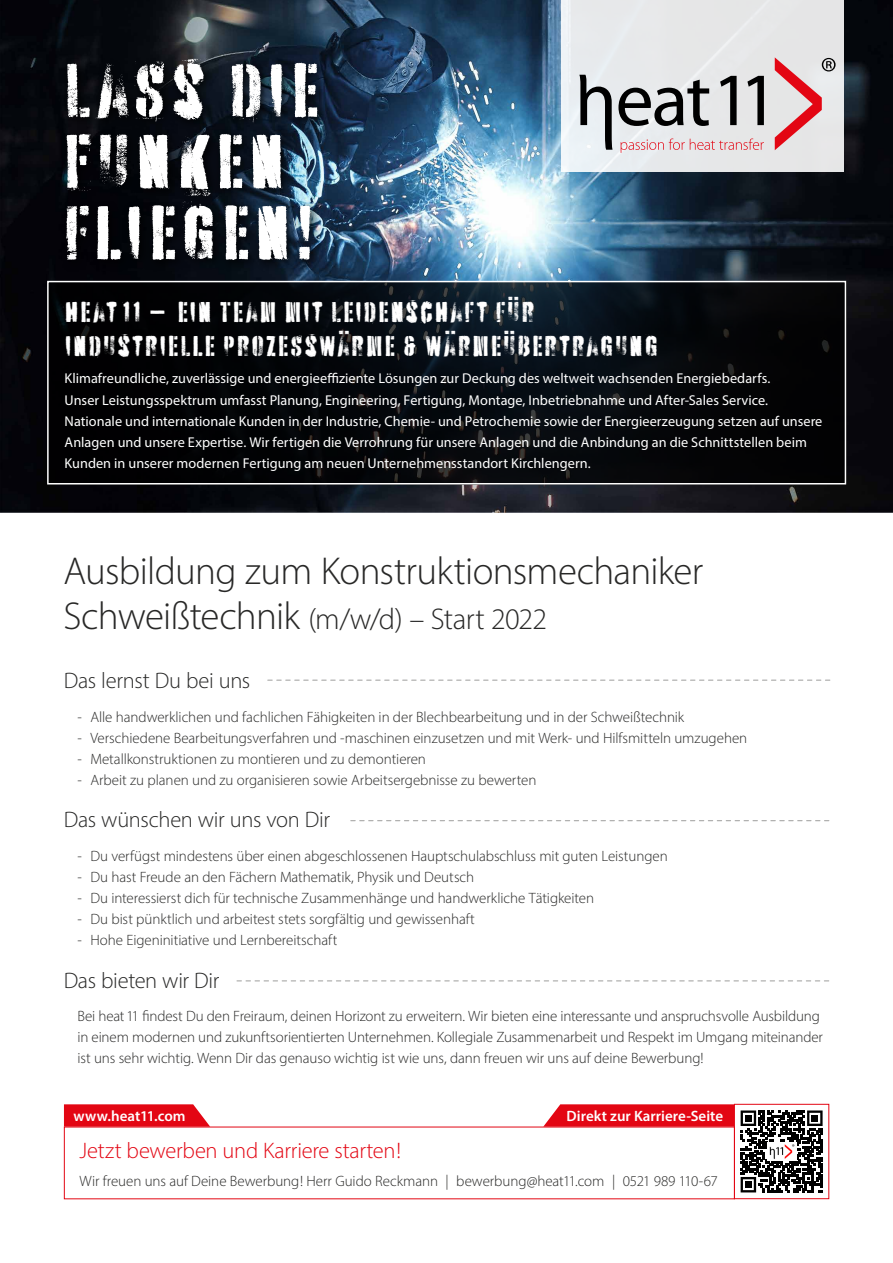
<style>
.page{position:relative;width:893px;height:1263px;background:#fff}
.page>*{position:absolute;margin:0;border:0;box-sizing:border-box;transform-origin:0 0}
.t1{font:75.75px/71.2px "Battery Park";color:#fff}
.t2{font:300 39px "Myriad Pro";letter-spacing:-.02em;color:#282827}
.t3{font:300 30px "Myriad Pro";letter-spacing:-.02em;color:#282827}
.t4{font:28.5px/34.2px "Battery Park";letter-spacing:-.005em;color:#fff}
.t5{font:300 22.5px "Myriad Pro";letter-spacing:-.015em;color:#282827}
.t6{font:300 22.5px "Myriad Pro";letter-spacing:-.01em;color:#e30613}
.t7{font:300 15px/21px "Myriad Pro";letter-spacing:-.005em;color:#282827}
.t8{font:600 15px "Myriad Pro";color:#fff}
.t9{font:14.25px/21px "Myriad Pro";letter-spacing:.005em;color:#fff}
.s1{font-size:39px}
</style>
<div class="page">
<img style="left:0;top:0;width:893px;height:512px">
<svg style="left:50px;top:284px;width:793px;height:197px;background:#05080c"></svg>
<div style="left:561px;top:0;width:283px;height:172px;background:linear-gradient(to right,#e9edf0,#e5e4e4)"></div>
<svg style="left:579px;top:75px;width:33px;height:75px;background:#9c9fa2"></svg>
<svg style="left:618px;top:80px;width:91px;height:46px;background:#919294"></svg>
<svg style="left:720px;top:76px;width:17px;height:49px"></svg>
<svg style="left:747px;top:76px;width:17px;height:49px"></svg>
<svg style="left:775px;top:57px;width:61px;height:93px;background:#e2b4b8"></svg>
<svg style="left:621px;top:138px;width:143px;height:15px;background:#e6cccf"></svg>
<svg style="left:268px;top:680px;width:562px;height:1px"></svg>
<svg style="left:351px;top:820px;width:478px;height:1px"></svg>
<svg style="left:237px;top:980px;width:592px;height:1px"></svg>
<div style="left:60px;top:52px;width:269px;height:220px;background:#000;opacity:.91"></div>
<div style="left:47px;top:281px;width:799px;height:203px;border:2px solid #fff"></div>
<svg style="left:741px;top:1110px;width:82px;height:82px"></svg>
<div style="left:745px;top:1115px;width:7px;height:6px;background:#000"></div>
<div style="left:811px;top:1115px;width:7px;height:6px;background:#000"></div>
<div style="left:745px;top:1181px;width:7px;height:7px;background:#000"></div>
<img style="left:767px;top:1142px;width:29px;height:18px">
<div style="left:734px;top:1104px;width:95px;height:95px;border:1px solid #e30613"></div>
<svg style="left:64px;top:1104px;width:146px;height:23px;background:#e51925"></svg>
<svg style="left:543px;top:1104px;width:191px;height:23px;background:#e41622"></svg>
<h1 class="t1" style="left:61px;top:54px;width:262px">LASS DIE<br>FUNKEN<br>FLIEGEN!</h1>
<h3 class="t4" style="left:64px;top:295px;width:597px">HEAT 11 – EIN TEAM MIT LEIDENSCHAFT FÜR<br>INDUSTRIELLE PROZESSWÄRME &amp; WÄRMEÜBERTRAGUNG</h3>
<p class="t9" style="left:65px;top:368px;width:759px">Klimafreundliche, zuverlässige und energieeffiziente Lösungen zur Deckung des weltweit wachsenden Energiebedarfs.<br>Unser Leistungsspektrum umfasst Planung, Engineering, Fertigung, Montage, Inbetriebnahme und After-Sales Service.<br>Nationale und internationale Kunden in der Industrie, Chemie- und Petrochemie sowie der Energieerzeugung setzen auf unsere Anlagen und unsere Expertise. Wir fertigen die Verrohrung für unsere Anlagen und die Anbindung an die Schnittstellen beim Kunden in unserer modernen Fertigung am neuen Unternehmensstandort Kirchlengern.</p>
<h2 class="t2" style="left:64px;top:547px;width:641px">Ausbildung zum Konstruktionsmechaniker</h2>
<h3 class="t3" style="left:64px;top:601px;width:485px"><span class="s1">Schweißtechnik</span> (m/w/d) – Start 2022</h3>
<h3 class="t5" style="left:64px;top:667px;width:188px">Das lernst Du bei uns</h3>
<p class="t7" style="left:78px;top:706px;width:608px">- Alle handwerklichen und fachlichen Fähigkeiten in der Blechbearbeitung und in der Schweißtechnik</p>
<p class="t7" style="left:78px;top:727px;width:671px">- Verschiedene Bearbeitungsverfahren und -maschinen einzusetzen und mit Werk- und Hilfsmitteln umzugehen</p>
<p class="t7" style="left:78px;top:748px;width:350px">- Metallkonstruktionen zu montieren und zu demontieren</p>
<p class="t7" style="left:78px;top:769px;width:460px">- Arbeit zu planen und zu organisieren sowie Arbeitsergebnisse zu bewerten</p>
<h3 class="t5" style="left:64px;top:806px;width:268px">Das wünschen wir uns von Dir</h3>
<p class="t7" style="left:78px;top:845px;width:592px">- Du verfügst mindestens über einen abgeschlossenen Hauptschulabschluss mit guten Leistungen</p>
<p class="t7" style="left:78px;top:866px;width:398px">- Du hast Freude an den Fächern Mathematik, Physik und Deutsch</p>
<p class="t7" style="left:78px;top:887px;width:518px">- Du interessierst dich für technische Zusammenhänge und handwerkliche Tätigkeiten</p>
<p class="t7" style="left:78px;top:908px;width:399px">- Du bist pünktlich und arbeitest stets sorgfältig und gewissenhaft</p>
<p class="t7" style="left:78px;top:929px;width:261px">- Hohe Eigeninitiative und Lernbereitschaft</p>
<h3 class="t5" style="left:64px;top:966px;width:157px">Das bieten wir Dir</h3>
<p class="t7" style="left:77px;top:1006px;width:747px">Bei heat 11 findest Du den Freiraum, deinen Horizont zu erweitern. Wir bieten eine interessante und anspruchsvolle Ausbildung in einem modernen und zukunftsorientierten Unternehmen. Kollegiale Zusammenarbeit und Respekt im Umgang miteinander ist uns sehr wichtig. Wenn Dir das genauso wichtig ist wie uns, dann freuen wir uns auf deine Bewerbung!</p>
<p class="t8" style="left:73px;top:1106px;width:114px">www.heat11.com</p>
<p class="t8" style="left:566px;top:1106px;width:158px">Direkt zur Karriere-Seite</p>
<h3 class="t6" style="left:80px;top:1137px;width:323px">Jetzt bewerben und Karriere starten!</h3>
<p class="t7" style="left:80px;top:1170px;width:640px">Wir freuen uns auf Deine Bewerbung! Herr Guido Reckmann | bewerbung@heat11.com | 0521 989 110-67</p>
</div>
